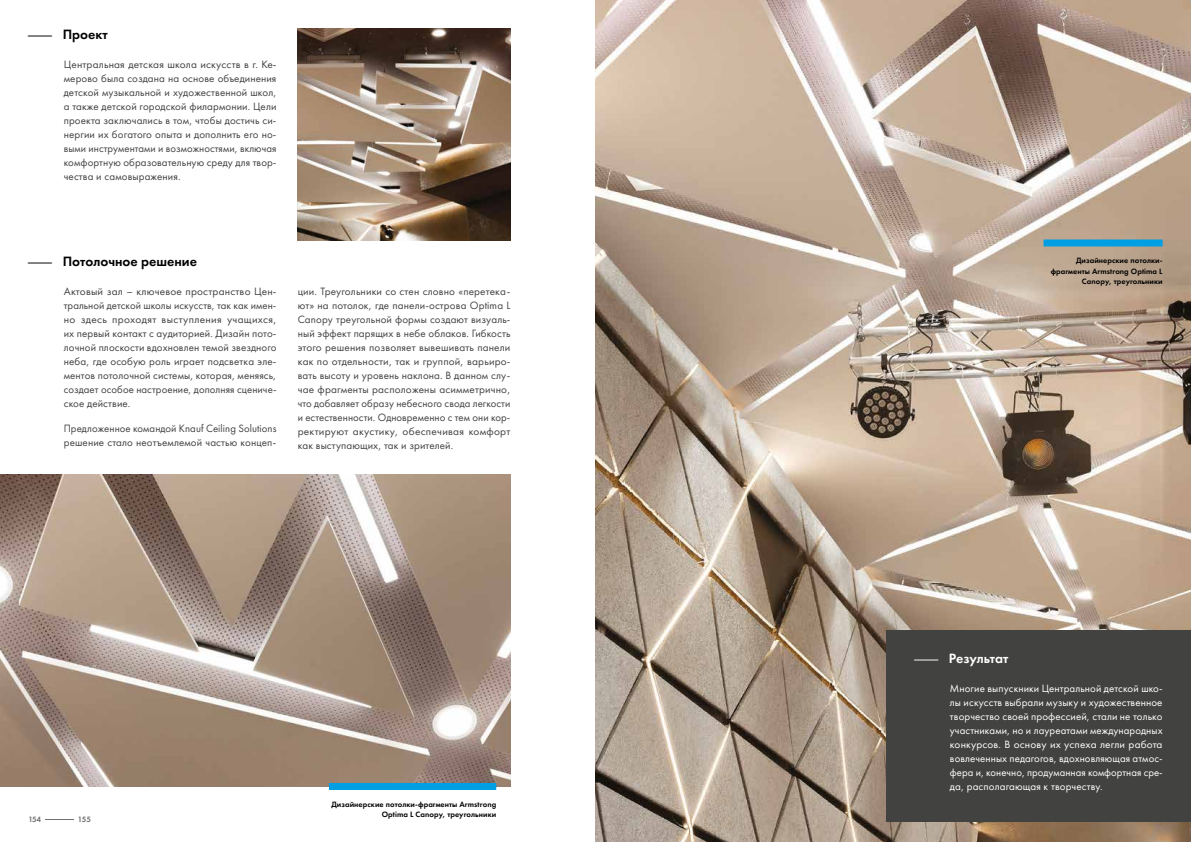
<style>
.page{position:relative;width:1191px;height:842px;background:#fff}
.page>*{position:absolute;margin:0;border:0;box-sizing:border-box;transform-origin:0 0}
.t1{font:600 14px "Futura PT";color:#000}
.t2{font:600 14px "Futura PT";letter-spacing:-.005em;color:#fff}
.t3{font:11px/14px "Futura PT";letter-spacing:.01em;color:#424241;text-align:justify}
.t4{font:11px/14px "Futura PT";letter-spacing:.01em;color:#fff;text-align:justify}
.t5{font:600 8px/10px "Futura PT";letter-spacing:.01em;color:#000;text-align:right}
.t6{font:600 8px "Futura PT";letter-spacing:-.05em;color:#706f6f}
.s1{font-weight:400}
</style>
<div class="page">
<svg style="left:45px;top:819px;width:29px;height:1px"></svg>
<img style="left:595px;top:0;width:596px;height:842px">
<div style="left:1043px;top:239px;width:119px;height:7px;background:#009fe3"></div>
<img style="left:0;top:475px;width:510px;height:312px">
<div style="left:329px;top:783px;width:167px;height:7px;background:#009fe3"></div>
<img style="left:298px;top:28px;width:212px;height:213px">
<div style="left:886px;top:631px;width:305px;height:191px;background:#424241"></div>
<p class="t1" style="left:26px;top:26px;width:84px"><span class="s1">—</span> Проект</p>
<p class="t3" style="left:64px;top:57px;width:214px">Центральная детская школа искусств в г. Ке&shy;мерово была создана на основе объединения детской музыкальной и художественной школ, а также детской городской филармонии. Цели проекта заключались в том, чтобы достичь си&shy;нергии их богатого опыта и дополнить его но&shy;выми инструментами и возможностями, включая комфортную образовательную среду для твор&shy;чества и самовыражения.</p>
<p class="t1" style="left:26px;top:252px;width:173px"><span class="s1">—</span> Потолочное решение</p>
<p class="t3" style="left:64px;top:284px;width:214px">Актовый зал – ключевое пространство Цен&shy;тральной детской школы искусств, так как имен&shy;но здесь проходят выступления учащихся, их первый контакт с аудиторией. Дизайн пото&shy;лочной плоскости вдохновлен темой звездного неба, где особую роль играет подсветка эле&shy;ментов потолочной системы, которая, меняясь, создает особое настроение, дополняя сцениче&shy;ское действие.</p>
<p class="t3" style="left:64px;top:422px;width:214px">Предложенное командой Knauf Ceiling Solutions решение стало неотъемлемой частью концеп-</p>
<p class="t3" style="left:298px;top:284px;width:214px">ции. Треугольники со стен словно «перетека&shy;ют» на потолок, где панели-острова Optima L Canopy треугольной формы создают визуаль&shy;ный эффект парящих в небе облаков. Гибкость этого решения позволяет вывешивать панели как по отдельности, так и группой, варьиро&shy;вать высоту и уровень наклона. В данном слу&shy;чае фрагменты расположены асимметрично, что добавляет образу небесного свода легкости и естественности. Одновременно с тем они кор&shy;ректируют акустику, обеспечивая комфорт как выступающих, так и зрителей.</p>
<p class="t6" style="left:28px;top:814px;width:14px">154</p>
<p class="t6" style="left:78px;top:814px;width:15px">155</p>
<p class="t5" style="left:331px;top:799px;width:166px">Дизайнерские потолки-фрагменты Armstrong<br>Optima L Canopy, треугольники</p>
<p class="t5" style="left:1050px;top:256px;width:113px">Дизайнерские потолки&shy;фрагменты Armstrong Optima L<br>Canopy, треугольники</p>
<p class="t2" style="left:911px;top:649px;width:98px"><span class="s1">—</span> Результат</p>
<p class="t4" style="left:950px;top:681px;width:214px">Многие выпускники Центральной детской шко&shy;лы искусств выбрали музыку и художественное творчество своей профессией, стали не только участниками, но и лауреатами международных конкурсов. В основу их успеха легли работа вовлеченных педагогов, вдохновляющая атмос&shy;фера и, конечно, продуманная комфортная сре&shy;да, располагающая к творчеству.</p>
</div>
